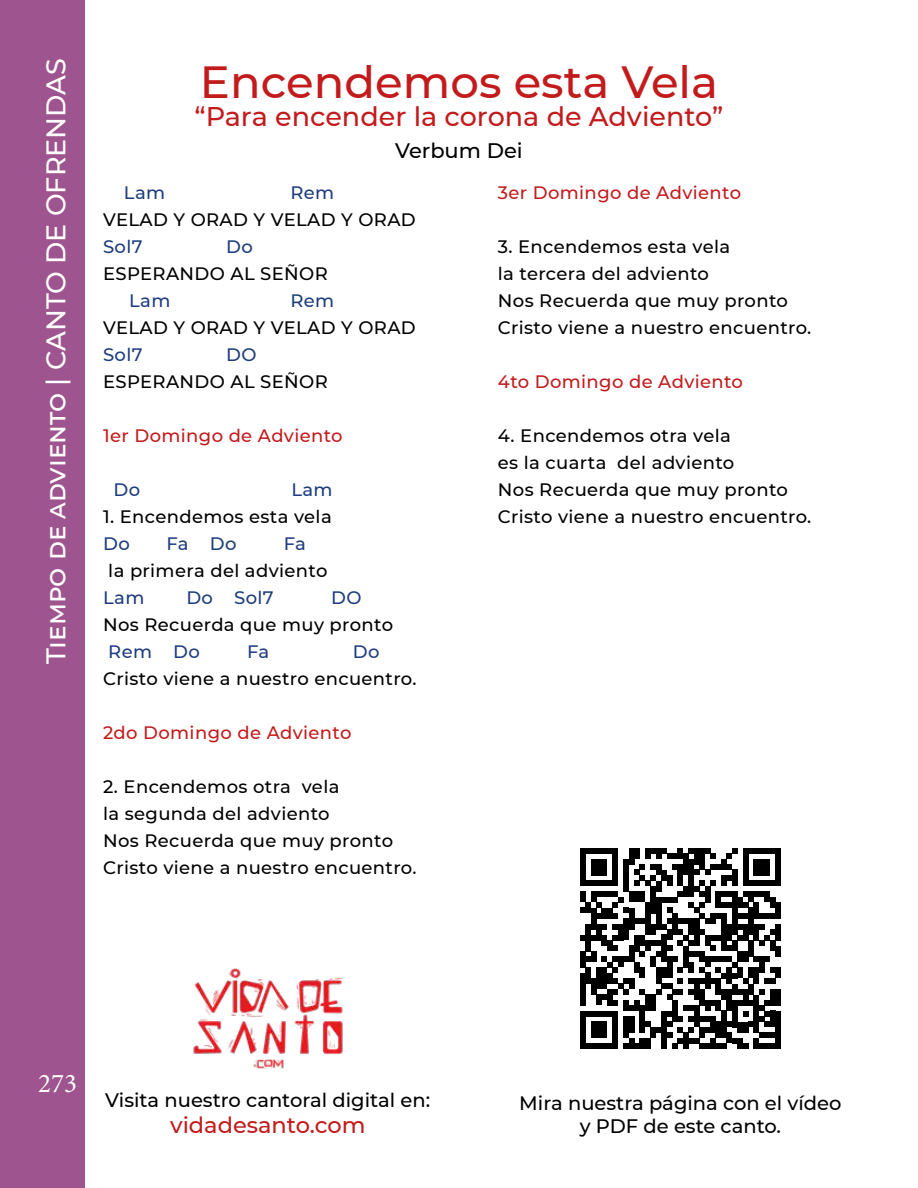
<style>
.page{position:relative;width:918px;height:1188px;background:#fff}
.page>*{position:absolute;margin:0;border:0;box-sizing:border-box;transform-origin:0 0}
.t1{font:500 45px "Montserrat";color:#c31b1c}
.t2{font:500 27px "Montserrat";color:#fff}
.t3{font:500 27px "Montserrat";color:#c31b1c}
.t4{font:27px "Minion Pro";color:#fff}
.t5{font:500 22.5px "Montserrat";color:#c31b1c}
.t6{font:500 21px "Montserrat";color:#000}
.t7{font:500 19.5px/23.4px "Montserrat";color:#000;text-align:center}
.t8{font:500 18px/27px "Montserrat";letter-spacing:.02em;color:#000}
.t9{font:500 18px "Montserrat";letter-spacing:.02em;color:#c31b1d}
.t10{font:500 18px "Montserrat";letter-spacing:.02em;color:#1e3d7e}
</style>
<div class="page">
<div style="left:0;top:0;width:85px;height:1188px;background:#9e548e"></div>
<img style="left:193px;top:968px;width:150px;height:101px">
<svg style="left:580px;top:848px;width:195px;height:201px"></svg>
<div style="left:775px;top:848px;width:6px;height:38px;background:#000"></div>
<div style="left:775px;top:902px;width:6px;height:17px;background:#000"></div>
<div style="left:775px;top:924px;width:6px;height:16px;background:#000"></div>
<div style="left:775px;top:946px;width:6px;height:11px;background:#000"></div>
<div style="left:775px;top:967px;width:6px;height:11px;background:#000"></div>
<div style="left:775px;top:989px;width:6px;height:16px;background:#000"></div>
<div style="left:775px;top:1011px;width:6px;height:38px;background:#000"></div>
<h2 class="t2" style="left:37px;top:664px;width:608px;rotate:-90deg">Tiempo de adviento | CANTO DE OFRENDAS</h2>
<h1 class="t1" style="left:200px;top:51px;width:520px">Encendemos esta Vela</h1>
<h2 class="t3" style="left:195px;top:97px;width:530px">“Para encender la corona de Adviento”</h2>
<p class="t6" style="left:395px;top:136px;width:129px">Verbum Dei</p>
<p class="t10" style="left:124px;top:180px;width:43px">Lam</p>
<p class="t10" style="left:290px;top:180px;width:45px">Rem</p>
<p class="t8" style="left:103px;top:206px;width:314px">VELAD Y ORAD Y VELAD Y ORAD</p>
<p class="t10" style="left:103px;top:234px;width:41px">Sol7</p>
<p class="t10" style="left:226px;top:234px;width:28px">Do</p>
<p class="t8" style="left:103px;top:260px;width:226px">ESPERANDO AL SEÑOR</p>
<p class="t10" style="left:129px;top:288px;width:43px">Lam</p>
<p class="t10" style="left:290px;top:288px;width:45px">Rem</p>
<p class="t8" style="left:103px;top:314px;width:314px">VELAD Y ORAD Y VELAD Y ORAD</p>
<p class="t10" style="left:103px;top:342px;width:41px">Sol7</p>
<p class="t10" style="left:226px;top:342px;width:32px">DO</p>
<p class="t8" style="left:103px;top:368px;width:226px">ESPERANDO AL SEÑOR</p>
<p class="t9" style="left:103px;top:423px;width:241px">1er Domingo de Adviento</p>
<p class="t10" style="left:114px;top:477px;width:28px">Do</p>
<p class="t10" style="left:291px;top:477px;width:43px">Lam</p>
<p class="t8" style="left:103px;top:503px;width:230px">1. Encendemos esta vela</p>
<p class="t10" style="left:103px;top:531px;width:28px">Do</p>
<p class="t10" style="left:167px;top:531px;width:72px">Fa Do</p>
<p class="t10" style="left:284px;top:531px;width:24px">Fa</p>
<p class="t8" style="left:108px;top:557px;width:221px">la primera del adviento</p>
<p class="t10" style="left:103px;top:585px;width:43px">Lam</p>
<p class="t10" style="left:186px;top:585px;width:89px">Do Sol7</p>
<p class="t10" style="left:331px;top:585px;width:32px">DO</p>
<p class="t8" style="left:103px;top:611px;width:292px">Nos Recuerda que muy pronto</p>
<p class="t10" style="left:108px;top:639px;width:93px">Rem Do</p>
<p class="t10" style="left:247px;top:639px;width:24px">Fa</p>
<p class="t10" style="left:353px;top:639px;width:28px">Do</p>
<p class="t8" style="left:103px;top:665px;width:315px">Cristo viene a nuestro encuentro.</p>
<p class="t9" style="left:103px;top:720px;width:250px">2do Domingo de Adviento</p>
<p class="t8" style="left:103px;top:773px;width:315px">2. Encendemos otra vela<br>la segunda del adviento<br>Nos Recuerda que muy pronto<br>Cristo viene a nuestro encuentro.</p>
<p class="t9" style="left:498px;top:180px;width:245px">3er Domingo de Adviento</p>
<p class="t8" style="left:498px;top:232px;width:315px">3. Encendemos esta vela<br>la tercera del adviento<br>Nos Recuerda que muy pronto<br>Cristo viene a nuestro encuentro.</p>
<p class="t9" style="left:498px;top:369px;width:247px">4to Domingo de Adviento</p>
<p class="t8" style="left:498px;top:421px;width:315px">4. Encendemos otra vela<br>es la cuarta del adviento<br>Nos Recuerda que muy pronto<br>Cristo viene a nuestro encuentro.</p>
<h2 class="t4" style="left:38px;top:1065px;width:40px">273</h2>
<p class="t7" style="left:105px;top:1087px;width:326px">Visita nuestro cantoral digital en:</p>
<p class="t5" style="left:170px;top:1110px;width:197px">vidadesanto.com</p>
<p class="t7" style="left:519px;top:1090px;width:324px">Mira nuestra página con el vídeo y PDF de este canto.</p>
</div>
